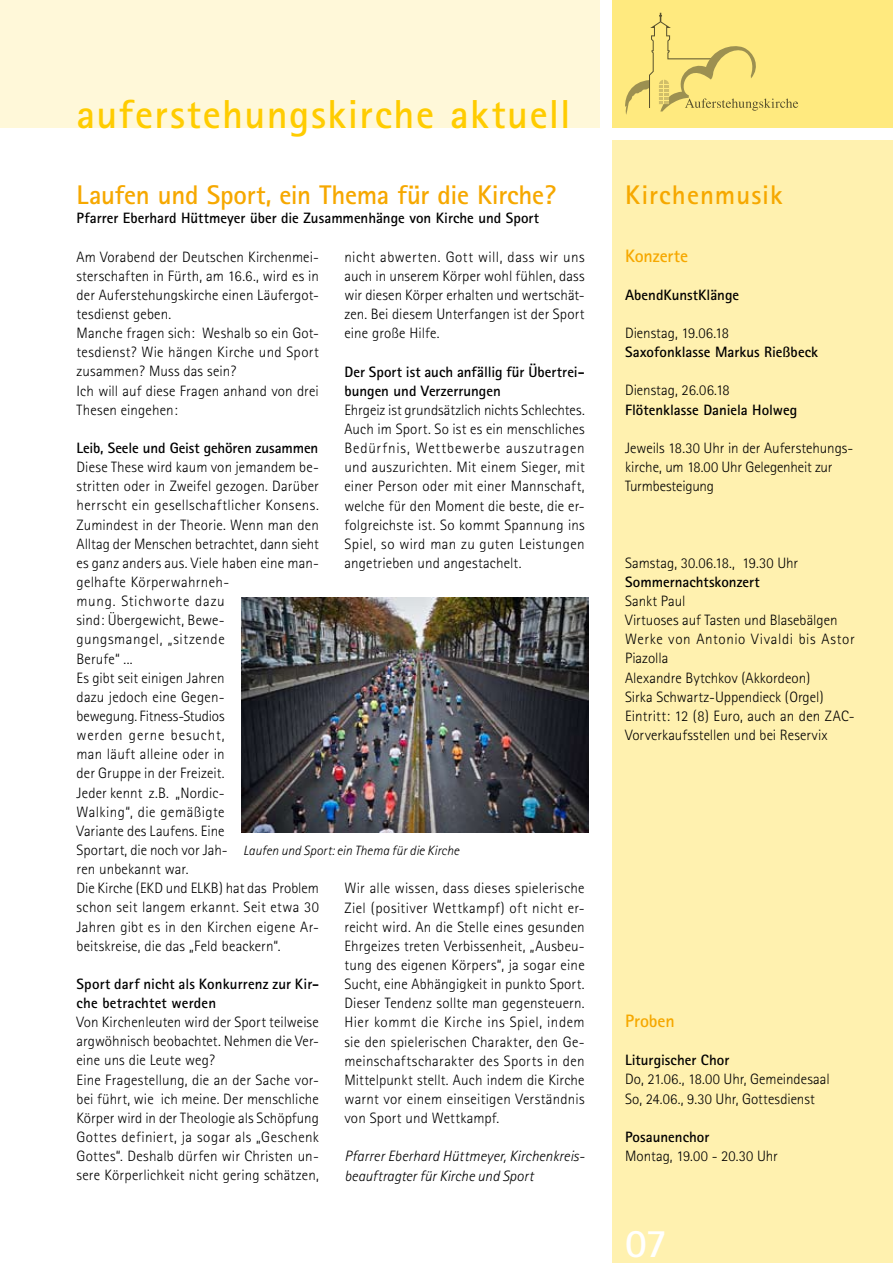
<style>
.page{position:relative;width:893px;height:1263px;background:#fff}
.page>*{position:absolute;margin:0;border:0;box-sizing:border-box;transform-origin:0 0}
.t1{font:700 40.5px "Rotis Sans Serif";letter-spacing:.035em;color:#fc0}
.t2{font:700 40.5px "Rotis Sans Serif";color:#fff}
.t3{font:700 27px "Rotis Sans Serif";letter-spacing:-.005em;color:#f6a800}
.t4{font:700 27px "Rotis Sans Serif";letter-spacing:.035em;color:#f6a800}
.t5{font:700 18px "Rotis Sans Serif";letter-spacing:-.005em;color:#f6a800}
.t6{font:300 15px/19.2px "Rotis Sans Serif";letter-spacing:.01em;color:#000}
.t7{font:700 15px/19.2px "Rotis Sans Serif";color:#000}
.t8{font:300 15px/19.2px "Rotis Sans Serif";letter-spacing:-.01em;color:#000}
.t9{font:italic 300 15px/19.2px "Rotis Sans Serif";color:#000}
.t10{font:italic 300 13.5px "Rotis Sans Serif";color:#000}
</style>
<div class="page">
<div style="left:612px;top:0;width:281px;height:128px;background:#ffea7f"></div>
<div style="left:0;top:0;width:600px;height:128px;background:#fff8d9"></div>
<div style="left:612px;top:140px;width:281px;height:1123px;background:#fff1af"></div>
<svg style="left:625px;top:13px;width:173px;height:102px"></svg>
<img style="left:241px;top:597px;width:347px;height:236px">
<h1 class="t1" style="left:77px;top:88px;width:496px">auferstehungskirche aktuell</h1>
<h2 class="t3" style="left:77px;top:178px;width:481px">Laufen und Sport, ein Thema für die Kirche?</h2>
<h2 class="t4" style="left:625px;top:178px;width:159px">Kirchenmusik</h2>
<p class="t7" style="left:76px;top:208px;width:464px">Pfarrer Eberhard Hüttmeyer über die Zusammenhänge von Kirche und Sport</p>
<p class="t6" style="left:77px;top:247px;width:244px">Am Vorabend der Deutschen Kirchenmei&shy;sterschaften in Fürth, am 16.6., wird es in der Auferstehungskirche einen Läufergot&shy;tesdienst geben.<br>Manche fragen sich: Weshalb so ein Got&shy;tesdienst? Wie hängen Kirche und Sport zusammen? Muss das sein?<br>Ich will auf diese Fragen anhand von drei Thesen eingehen:</p>
<p class="t7" style="left:77px;top:438px;width:243px">Leib, Seele und Geist gehören zusammen</p>
<p class="t6" style="left:77px;top:457px;width:244px">Diese These wird kaum von jemandem be&shy;stritten oder in Zweifel gezogen. Darüber herrscht ein gesellschaftlicher Konsens.<br>Zumindest in der Theorie. Wenn man den<br>Alltag der Menschen betrachtet, dann sieht es ganz anders aus. Viele haben eine man&shy;gelhafte Körperwahrneh-<br>mung. Stichworte dazu<br>sind: Übergewicht, Bewe-<br>gungsmangel, „sitzende<br>Berufe“ ...<br>Es gibt seit einigen Jahren<br>dazu jedoch eine Gegen-<br>bewegung. Fitness-Studios<br>werden gerne besucht,<br>man läuft alleine oder in<br>der Gruppe in der Freizeit.<br>Jeder kennt z.B. „Nordic-<br>Walking“, die gemäßigte<br>Variante des Laufens. Eine<br>Sportart, die noch vor Jah-<br>ren unbekannt war.<br>Die Kirche (EKD und ELKB) hat das Problem schon seit langem erkannt. Seit etwa 30<br>Jahren gibt es in den Kirchen eigene Ar&shy;beitskreise, die das „Feld beackern“.</p>
<p class="t7" style="left:77px;top:974px;width:244px">Sport darf nicht als Konkurrenz zur Kir&shy;che betrachtet werden</p>
<p class="t6" style="left:77px;top:1012px;width:244px">Von Kirchenleuten wird der Sport teilweise argwöhnisch beobachtet. Nehmen die Ver&shy;eine uns die Leute weg?<br>Eine Fragestellung, die an der Sache vor&shy;bei führt, wie ich meine. Der menschliche Körper wird in der Theologie als Schöpfung Gottes definiert, ja sogar als „Geschenk Gottes“. Deshalb dürfen wir Christen un&shy;sere Körperlichkeit nicht gering schätzen,</p>
<p class="t5" style="left:625px;top:244px;width:64px">Konzerte</p>
<p class="t7" style="left:625px;top:285px;width:116px">AbendKunstKlänge</p>
<p class="t6" style="left:625px;top:323px;width:106px">Dienstag, 19.06.18</p>
<p class="t7" style="left:625px;top:342px;width:195px">Saxofonklasse Markus Rießbeck</p>
<p class="t6" style="left:625px;top:381px;width:106px">Dienstag, 26.06.18</p>
<p class="t7" style="left:625px;top:400px;width:174px">Flötenklasse Daniela Holweg</p>
<p class="t8" style="left:625px;top:438px;width:230px">Jeweils 18.30 Uhr in der Auferstehungs&shy;kirche, um 18.00 Uhr Gelegenheit zur<br>Turmbesteigung</p>
<p class="t6" style="left:344px;top:247px;width:242px;text-align:justify">nicht abwerten. Gott will, dass wir uns auch in unserem Körper wohl fühlen, dass wir diesen Körper erhalten und wertschät&shy;zen. Bei diesem Unterfangen ist der Sport eine große Hilfe.</p>
<p class="t7" style="left:344px;top:362px;width:242px">Der Sport ist auch anfällig für Übertrei&shy;bungen und Verzerrungen</p>
<p class="t6" style="left:344px;top:400px;width:242px;text-align:justify">Ehrgeiz ist grundsätzlich nichts Schlechtes.<br>Auch im Sport. So ist es ein menschliches Bedürfnis, Wettbewerbe auszutragen und auszurichten. Mit einem Sieger, mit einer Person oder mit einer Mannschaft, welche für den Moment die beste, die er&shy;folgreichste ist. So kommt Spannung ins Spiel, so wird man zu guten Leistungen angetrieben und angestachelt.</p>
<p class="t6" style="left:625px;top:553px;width:175px">Samstag, 30.06.18., 19.30 Uhr</p>
<p class="t7" style="left:625px;top:572px;width:136px">Sommernachtskonzert</p>
<p class="t6" style="left:625px;top:591px;width:231px">Sankt Paul<br>Virtuoses auf Tasten und Blasebälgen<br>Werke von Antonio Vivaldi bis Astor<br>Piazolla<br>Alexandre Bytchkov (Akkordeon)<br>Sirka Schwartz-Uppendieck (Orgel)<br>Eintritt: 12 (8) Euro, auch an den ZAC-<br>Vorverkaufsstellen und bei Reservix</p>
<p class="t10" style="left:243px;top:842px;width:218px">Laufen und Sport: ein Thema für die Kirche</p>
<p class="t6" style="left:344px;top:879px;width:242px;text-align:justify">Wir alle wissen, dass dieses spielerische Ziel (positiver Wettkampf) oft nicht er&shy;reicht wird. An die Stelle eines gesunden Ehrgeizes treten Verbissenheit, „Ausbeu&shy;tung des eigenen Körpers“, ja sogar eine Sucht, eine Abhängigkeit in punkto Sport.<br>Dieser Tendenz sollte man gegensteuern.<br>Hier kommt die Kirche ins Spiel, indem sie den spielerischen Charakter, den Ge&shy;meinschaftscharakter des Sports in den Mittelpunkt stellt. Auch indem die Kirche warnt vor einem einseitigen Verständnis von Sport und Wettkampf.</p>
<p class="t9" style="left:344px;top:1147px;width:242px">Pfarrer Eberhard Hüttmeyer, Kirchenkreis&shy;beauftragter für Kirche und Sport</p>
<p class="t5" style="left:625px;top:1009px;width:51px">Proben</p>
<p class="t7" style="left:625px;top:1050px;width:106px">Liturgischer Chor</p>
<p class="t6" style="left:625px;top:1070px;width:206px">Do, 21.06., 18.00 Uhr, Gemeindesaal<br>So, 24.06., 9.30 Uhr, Gottesdienst</p>
<p class="t7" style="left:625px;top:1127px;width:86px">Posaunenchor</p>
<p class="t6" style="left:625px;top:1146px;width:154px">Montag, 19.00 - 20.30 Uhr</p>
<h1 class="t2" style="left:625px;top:1217px;width:43px">07</h1>
</div>
